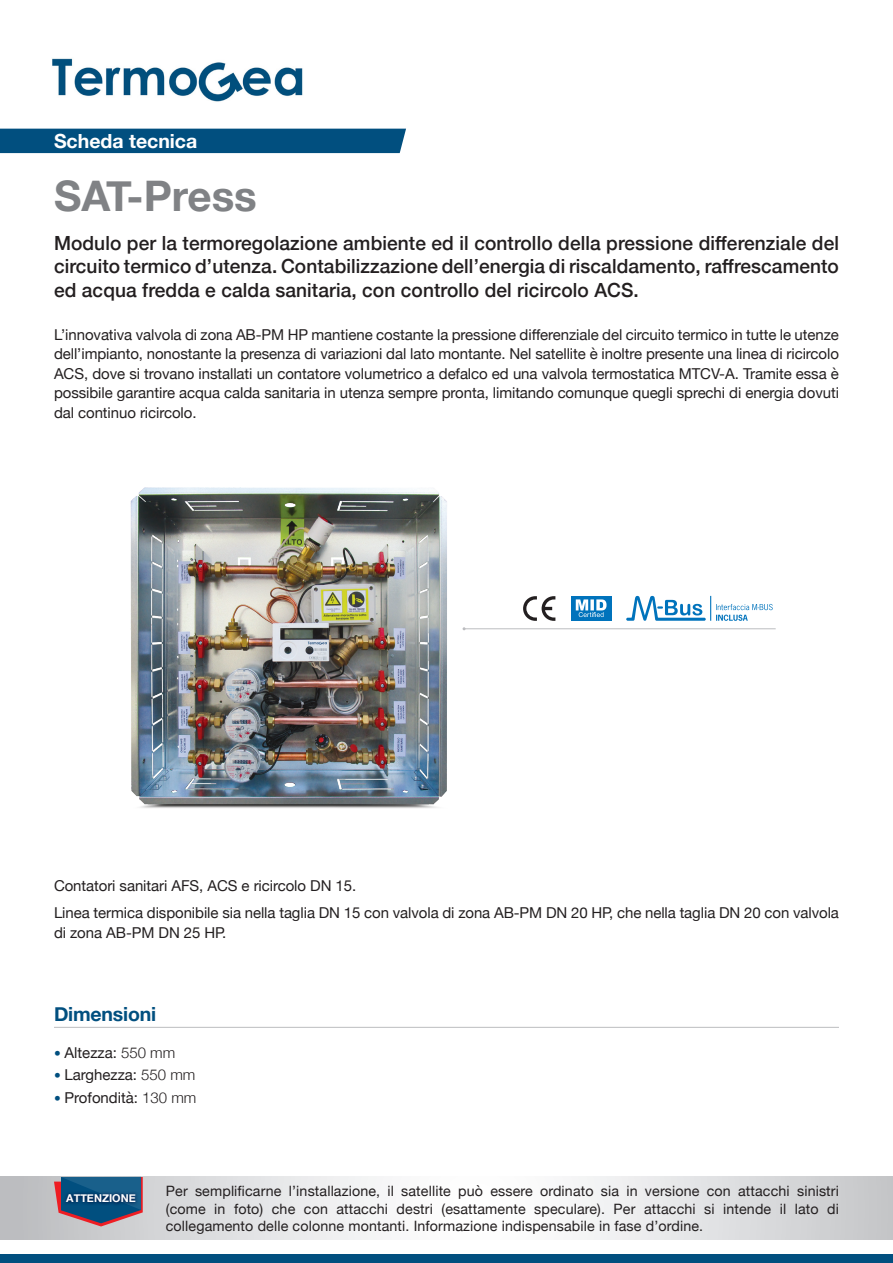
<style>
.page{position:relative;width:893px;height:1263px;background:#fff}
.page>*{position:absolute;margin:0;border:0;box-sizing:border-box;transform-origin:0 0}
.t1{font:700 42.15px "Helvetica Neue";color:#808285}
.t2{font:500 19.5px/23.4px "Helvetica Neue";letter-spacing:.005em;color:#231f20;text-align:justify}
.t3{font:700 19.5px "Helvetica Neue";color:#fff}
.t4{font:700 19.5px "Helvetica Neue";letter-spacing:-.01em;color:#014f7f}
.t5{font:15px/19.5px "Helvetica Neue";letter-spacing:-.005em;color:#231f20;text-align:justify}
.t6{font:14.25px/17.2px "Helvetica Neue";letter-spacing:.01em;color:#231f20;text-align:justify}
.punti_elenco{font:700 10.8px "Helvetica Neue";color:#fff}
.s1{font-weight:300;font-size:13.5px;color:#014f7f}
.s2{font-weight:300}
</style>
<div class="page">
<hr style="left:54px;top:1027px;width:785px;height:1px;background:#bcbdc0">
<svg style="left:530px;top:596px;width:25px;height:25px"></svg>
<div style="left:571px;top:596px;width:41px;height:25px;background:#0073bc"></div>
<svg style="left:576px;top:599px;width:30px;height:18px"></svg>
<svg style="left:626px;top:596px;width:147px;height:25px"></svg>
<hr style="left:464px;top:628px;width:312px;height:1px;background:#bcbdc0">
<img style="left:130px;top:487px;width:400px;height:321px">
<svg style="left:0;top:1177px;width:893px;height:62px"></svg>
<div style="left:0;top:129px;width:406px;height:24px;background:#014f7f"></div>
<img style="left:52px;top:58px;width:251px;height:44px">
<div style="left:0;top:1254px;width:893px;height:9px;background:#014f7f"></div>
<svg style="left:54px;top:1177px;width:89px;height:49px;background:#576886"></svg>
<svg style="left:63px;top:1190px;width:76px;height:16px"></svg>
<p class="t3" style="left:54px;top:125px;width:145px">Scheda tecnica</p>
<p class="t1" style="left:54px;top:163px;width:204px">SAT-Press</p>
<p class="t2" style="left:54px;top:229px;width:786px">Modulo per la termoregolazione ambiente ed il controllo della pressione differenziale del circuito termico d’utenza. Contabilizzazione dell’energia di riscaldamento, raffrescamento ed acqua fredda e calda sanitaria, con controllo del ricircolo ACS.</p>
<p class="t5" style="left:54px;top:325px;width:786px">L’innovativa valvola di zona AB-PM HP mantiene costante la pressione differenziale del circuito termico in tutte le utenze dell’impianto, nonostante la presenza di variazioni dal lato montante. Nel satellite è inoltre presente una linea di ricircolo ACS, dove si trovano installati un contatore volumetrico a defalco ed una valvola termostatica MTCV-A. Tramite essa è possibile garantire acqua calda sanitaria in utenza sempre pronta, limitando comunque quegli sprechi di energia dovuti dal continuo ricircolo.</p>
<p class="t5" style="left:54px;top:877px;width:304px">Contatori sanitari AFS, ACS e ricircolo DN 15.</p>
<p class="t5" style="left:54px;top:904px;width:786px">Linea termica disponibile sia nella taglia DN 15 con valvola di zona AB-PM DN 20 HP, che nella taglia DN 20 con valvola di zona AB-PM DN 25 HP.</p>
<p class="t4" style="left:54px;top:998px;width:104px">Dimensioni</p>
<p class="t5" style="left:54px;top:1043px;width:123px"><span class="s1">•</span> Altezza: <span class="s2">550 mm</span></p>
<p class="t5" style="left:54px;top:1066px;width:143px"><span class="s1">•</span> Larghezza: <span class="s2">550 mm</span></p>
<p class="t5" style="left:54px;top:1088px;width:144px"><span class="s1">•</span> Profondità: <span class="s2">130 mm</span></p>
<p class="punti_elenco" style="left:66px;top:1190px;width:71px">ATTENZIONE</p>
<p class="t6" style="left:166px;top:1183px;width:675px">Per semplificarne l’installazione, il satellite può essere ordinato sia in versione con attacchi sinistri (come in foto) che con attacchi destri (esattamente speculare). Per attacchi si intende il lato di collegamento delle colonne montanti. Informazione indispensabile in fase d’ordine.</p>
</div>
